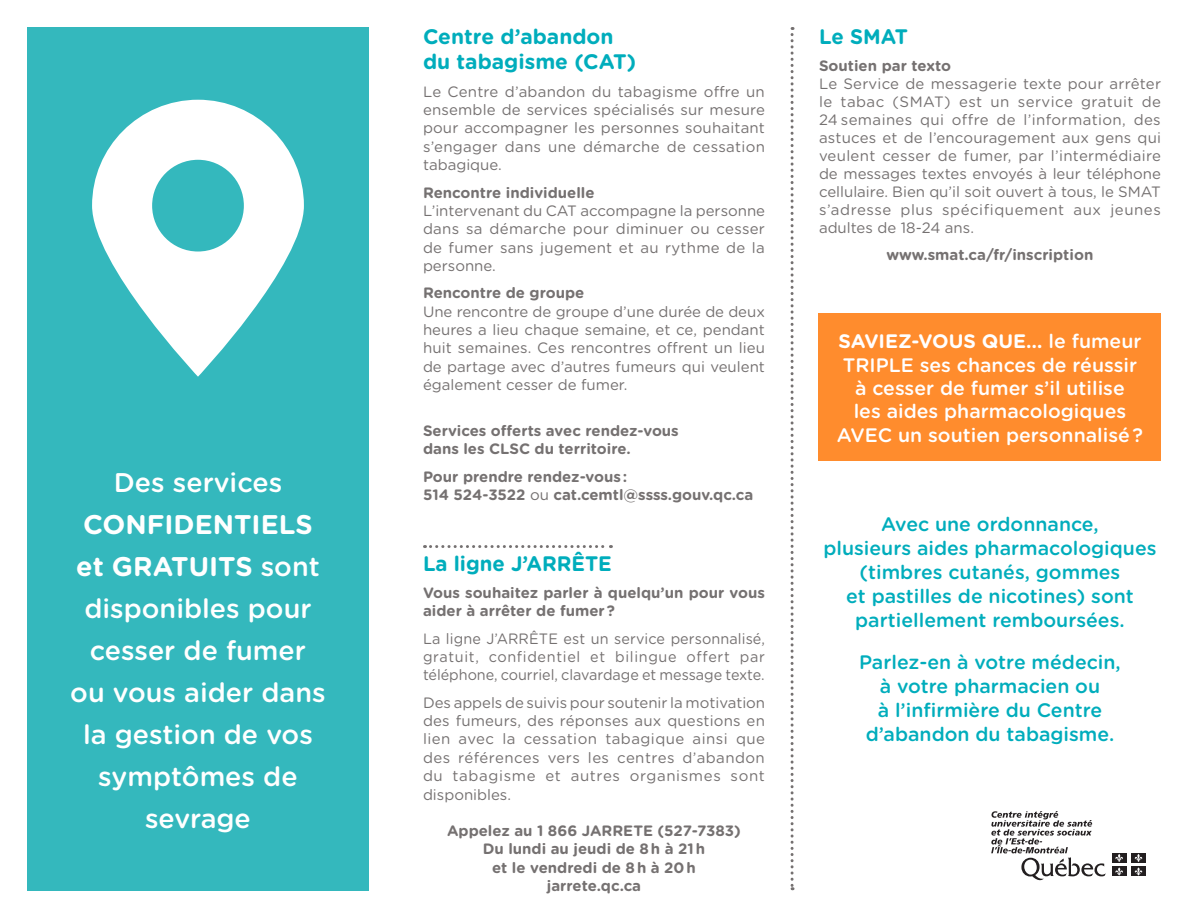
<style>
.page{position:relative;width:1188px;height:918px;background:#fff}
.page>*{position:absolute;margin:0;border:0;box-sizing:border-box;transform-origin:0 0}
.medium_10-12{font:500 27px/42px "Gotham Rounded";color:#fff;text-align:center}
.ressources_1{font:700 21px/25.5px "Gotham Rounded";color:#00adbc}
.ressources{font:700 21px "Gotham Rounded";color:#00adbc}
.tempo{font:500 19.5px/24px "Gotham Rounded";color:#00adbc;text-align:center}
.aillight_orange{font:500 19.5px/23.4px "Gotham Rounded";color:#fff;text-align:center}
._9_10_8{font:15px/18.3px "Gotham Rounded";letter-spacing:.01em;color:#757171;text-align:justify}
._9_10_8-2{font:700 15px/18.3px "Gotham Rounded";color:#757171}
.corps_10-12{font:700 15px/18.3px "Gotham Rounded";color:#757171}
._9_10_8-3{font:15px/18.3px "Gotham Rounded";letter-spacing:.01em;color:#757171;text-align:justify;scale:.96 1}
.sous{font:700 15px "Gotham Rounded";color:#757171}
.s1{font-weight:700}
.s2{font-weight:400}
</style>
<div class="page">
<div style="left:27px;top:27px;width:342px;height:864px;background:#34b8bd"></div>
<svg style="left:791px;top:27px;width:3px;height:863px"></svg>
<svg style="left:92px;top:100px;width:212px;height:277px;fill:#fff"></svg>
<svg style="left:991px;top:811px;width:115px;height:69px"></svg>
<div style="left:1112px;top:853px;width:15px;height:9px;background:#231f20"></div>
<div style="left:1131px;top:853px;width:15px;height:9px;background:#231f20"></div>
<div style="left:1112px;top:867px;width:15px;height:9px;background:#231f20"></div>
<svg style="left:1115px;top:854px;width:8px;height:22px"></svg>
<div style="left:1131px;top:867px;width:15px;height:9px;background:#231f20"></div>
<svg style="left:1135px;top:854px;width:8px;height:22px"></svg>
<div style="left:819px;top:313px;width:342px;height:148px;background:#ff8c2d"></div>
<svg style="left:424px;top:545px;width:187px;height:3px"></svg>
<p class="medium_10-12" style="left:70px;top:460px;width:257px">Des services<br><span class="s1">CONFIDENTIELS et GRATUITS</span> sont disponibles pour cesser de fumer ou vous aider dans la gestion de vos symptômes de sevrage</p>
<p class="ressources_1" style="left:423px;top:23px;width:215px">Centre d’abandon du tabagisme (CAT)</p>
<p class="_9_10_8" style="left:423px;top:82px;width:344px">Le Centre d’abandon du tabagisme offre un ensemble de services spécialisés sur mesure pour accompagner les personnes souhaitant s’engager dans une démarche de cessation tabagique.</p>
<p class="sous" style="left:423px;top:181px;width:173px">Rencontre individuelle</p>
<p class="_9_10_8" style="left:423px;top:201px;width:344px">L’intervenant du CAT accompagne la personne dans sa démarche pour diminuer ou cesser de fumer sans jugement et au rythme de la personne.</p>
<p class="sous" style="left:423px;top:282px;width:163px">Rencontre de groupe</p>
<p class="_9_10_8" style="left:423px;top:302px;width:344px">Une rencontre de groupe d’une durée de deux heures a lieu chaque semaine, et ce, pendant huit semaines. Ces rencontres offrent un lieu de partage avec d’autres fumeurs qui veulent également cesser de fumer.</p>
<p class="corps_10-12" style="left:423px;top:421px;width:257px">Services offerts avec rendez-vous dans les CLSC du territoire.</p>
<p class="corps_10-12" style="left:423px;top:467px;width:332px">Pour prendre rendez-vous :<br>514 524-3522 <span class="s2">ou</span> cat.cemtl@ssss.gouv.qc.ca</p>
<p class="ressources" style="left:423px;top:548px;width:190px">La ligne J’ARRÊTE</p>
<p class="_9_10_8-2" style="left:423px;top:583px;width:343px">Vous souhaitez parler à quelqu’un pour vous aider à arrêter de fumer ?</p>
<p class="_9_10_8-3" style="left:423px;top:629px;width:358px">La ligne J’ARRÊTE est un service personnalisé, gratuit, confidentiel et bilingue offert par téléphone, courriel, clavardage et message texte.</p>
<p class="_9_10_8" style="left:423px;top:693px;width:344px">Des appels de suivis pour soutenir la motivation des fumeurs, des réponses aux questions en lien avec la cessation tabagique ainsi que des références vers les centres d’abandon du tabagisme et autres organismes sont disponibles.</p>
<p class="_9_10_8-2" style="left:447px;top:821px;width:295px;text-align:center">Appelez au 1 866 JARRETE (527-7383)<br>Du lundi au jeudi de 8 h à 21 h<br>et le vendredi de 8 h à 20 h jarrete.qc.ca</p>
<p class="ressources_1" style="left:819px;top:23px;width:90px">Le SMAT</p>
<p class="sous" style="left:819px;top:54px;width:134px">Soutien par texto</p>
<p class="_9_10_8" style="left:819px;top:74px;width:344px">Le Service de messagerie texte pour arrêter le tabac (SMAT) est un service gratuit de 24 semaines qui offre de l’information, des astuces et de l’encouragement aux gens qui veulent cesser de fumer, par l’intermédiaire de messages textes envoyés à leur téléphone cellulaire. Bien qu’il soit ouvert à tous, le SMAT s’adresse plus spécifiquement aux jeunes adultes de 18-24 ans.</p>
<p class="corps_10-12" style="left:887px;top:245px;width:208px">www.smat.ca/fr/inscription</p>
<p class="aillight_orange" style="left:837px;top:329px;width:308px"><span class="s1">SAVIEZ-VOUS QUE…</span> le fumeur<br>TRIPLE ses chances de réussir à cesser de fumer s’il utilise<br>les aides pharmacologiques<br>AVEC un soutien personnalisé ?</p>
<p class="tempo" style="left:823px;top:512px;width:335px">Avec une ordonnance,<br>plusieurs aides pharmacologiques (timbres cutanés, gommes<br>et pastilles de nicotines) sont partiellement remboursées.</p>
<p class="tempo" style="left:859px;top:650px;width:263px">Parlez-en à votre médecin, à votre pharmacien ou<br>à l’infirmière du Centre d’abandon du tabagisme.</p>
</div>
